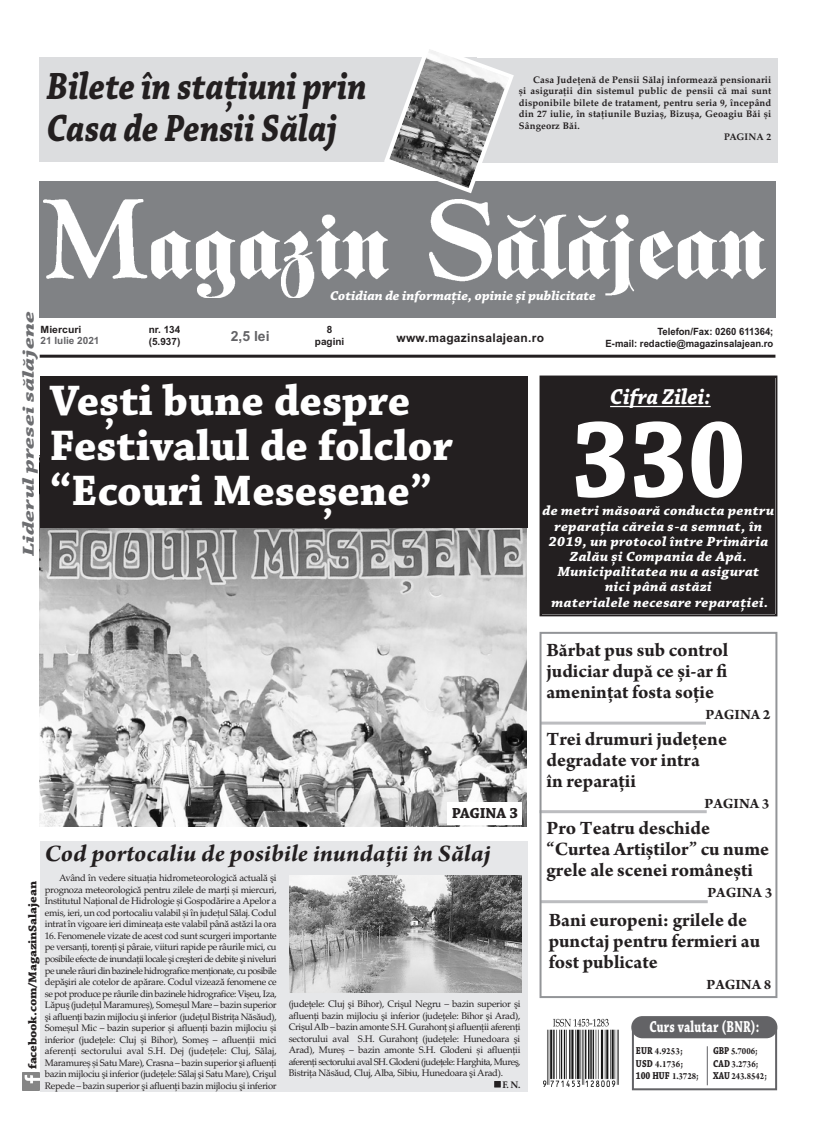
<style>
.page{position:relative;width:820px;height:1134px;background:#fff}
.page>*{position:absolute;margin:0;border:0;box-sizing:border-box;transform-origin:0 0}
.t1{font:700 114.8px "Chaparral Pro";color:#fff;scale:.9 1}
.t2{font:700 45px/45px "Chaparral Pro";color:#fff}
.t3{font:italic 700 40px/42px "Chaparral Pro";color:#231f20;scale:.85 1}
.t4{font:italic 700 25px "Arno Pro";color:#231f20;scale:1.05 1}
.t5{font:italic 700 22.8px "Chaparral Pro";letter-spacing:.005em;color:#fff;scale:.94 1}
.t6{font:700 20px/21px "Arno Pro";color:#231f20}
.t7{font:700 16.7px "Chaparral Pro";letter-spacing:.015em;color:#fff;scale:.71 1}
.t8{font:italic 700 16.6px "Chaparral Pro";color:#6c6d70;scale:1.5 1}
.t9{font:700 15.3px "Chaparral Pro";letter-spacing:-.01em;color:#231f20}
.t10{font:700 15px "Arno Pro";color:#231f20}
.t11{font:italic 700 14px/15.2px "Chaparral Pro";letter-spacing:.025em;color:#fff;text-align:center;scale:1.05 1}
.t12{font:700 14px "Arial";color:#636366}
.t13{font:italic 700 13.6px "Chaparral Pro";color:#fff}
.t14{font:700 12px "Chaparral Pro";letter-spacing:-.01em;color:#231f20;scale:1.11 1}
.t15{font:700 12px "Arial";letter-spacing:.025em;color:#231f20}
.t16{font:700 10.6px "Chaparral Pro";letter-spacing:-.005em;color:#231f20;scale:.82 1}
.t17{font:700 10px/12.5px "Arial";color:#231f20;text-align:right;scale:.95 1}
.t18{font:700 10px/12.7px "Arno Pro";color:#231f20;scale:.87 1}
.t19{font:700 10px/12.7px "Arno Pro";color:#231f20;scale:.88 1}
.t20{font:700 10px/12px "Arial";color:#231f20;text-align:center}
.t21{font:700 10px "Arial";color:#636366}
.t22{font:700 10px "Arial";color:#231f20;scale:1.05 1}
.t23{font:9.5px/11.5px "Palatino Linotype";letter-spacing:-.03em;color:#231f20;text-align:justify}
.t24{font:700 9.5px "Palatino Linotype";letter-spacing:.015em;color:#231f20}
.s1{font-family:"Chaparral Pro";font-size:10.6px}
.s2{font-size:10.6px}
.s3{font-family:"Arno Pro";font-size:10px}
.s4{font-family:"Arno Pro"}
</style>
<div class="page">
<div style="left:40px;top:841px;width:487px;height:250px;background:#e6e7e9"></div>
<img style="left:22px;top:1073px;width:17px;height:17px">
<div style="left:541px;top:378px;width:234px;height:236px;background:#231f20"></div>
<div style="left:539px;top:376px;width:238px;height:240px;border:2px solid #231f20"></div>
<hr style="left:610px;top:406px;width:100px;height:1px;background:#fff">
<div style="left:476px;top:58px;width:300px;height:104px;background:#dcdddf"></div>
<div style="left:39px;top:58px;width:437px;height:104px;background:#dcdddf"></div>
<div style="left:39px;top:181px;width:736px;height:137px;background:#808285"></div>
<div style="left:631px;top:1028px;width:145px;height:62px;border:2px solid #636366"></div>
<div style="left:631px;top:1016px;width:146px;height:22px;background:#636366;border-radius:11px"></div>
<hr style="left:706px;top:1046px;width:1px;height:39px;background:#636366">
<svg style="left:543px;top:1029px;width:76px;height:58px"></svg>
<img style="left:543px;top:1018px;width:74px;height:68px">
<hr style="left:40px;top:355px;width:735px;height:3px;background:#231f20">
<img style="left:44px;top:200px;width:721px;height:98px">
<svg style="left:381px;top:49px;width:135px;height:145px"></svg>
<img style="left:40px;top:528px;width:486px;height:299px">
<div style="left:40px;top:376px;width:487px;height:152px;background:#231f20"></div>
<hr style="left:539px;top:810px;width:167px;height:3px;background:#bcbdc0">
<hr style="left:540px;top:900px;width:167px;height:3px;background:#bcbdc0">
<hr style="left:540px;top:722px;width:165px;height:3px;background:#bcbdc0">
<div style="left:539px;top:632px;width:238px;height:366px;border:2px solid #939598"></div>
<div style="left:447px;top:802px;width:74px;height:22px;background:#fff"></div>
<img style="left:289px;top:875px;width:232px;height:117px">
<h3 class="t3" style="left:47px;top:69px;width:378px">Bilete în stațiuni prin<br>Casa de Pensii Sălaj</h3>
<p class="t24" style="left:533px;top:76px;width:240px">Casa Judeţenă de Pensii Sălaj informează pensionarii</p>
<p class="t24" style="left:518px;top:87px;width:254px">și asiguraţii din sistemul public de pensii că mai sunt</p>
<p class="t24" style="left:518px;top:99px;width:254px">disponibile bilete de tratament, pentru seria 9, începând</p>
<p class="t24" style="left:518px;top:110px;width:254px">din 27 iulie, în staţiunile Buziaș, Bizușa, Geoagiu Băi și</p>
<p class="t24" style="left:518px;top:122px;width:62px">Sângeorz Băi.</p>
<p class="t24" style="left:724px;top:133px;width:48px">PAGINA 2</p>
<h3 class="t13" style="left:330px;top:291px;width:267px">Cotidian de informaţie, opinie şi publicitate</h3>
<h3 class="t8" style="left:22px;top:556px;width:165px;rotate:-90deg">Liderul presei sălăjene</h3>
<p class="t20" style="left:315px;top:324px;width:31px">8 pagini</p>
<p class="t22" style="left:41px;top:326px;width:40px">Miercuri</p>
<p class="t21" style="left:41px;top:337px;width:60px">21 Iulie 2021</p>
<p class="t20" style="left:149px;top:325px;width:33px;line-height:11.1px;text-align:left">nr. 134 (5.937)</p>
<p class="t17" style="left:605px;top:326px;width:178px">Telefon/Fax: 0260 611364;<br>E-mail: redactie@magazinsalajean.ro</p>
<h3 class="t12" style="left:231px;top:331px;width:40px">2,5 lei</h3>
<p class="t15" style="left:396px;top:333px;width:149px">www.magazinsalajean.ro</p>
<h2 class="t2" style="left:49px;top:382px;width:405px">Vești bune despre<br>Festivalul de folclor “Ecouri Meseșene”</h2>
<h3 class="t5" style="left:610px;top:388px;width:108px">Cifra Zilei:</h3>
<h1 class="t1" style="left:571px;top:416px;width:195px">330</h1>
<h3 class="t11" style="left:548px;top:520px;width:210px">reparația căreia s-a semnat, în<br>2019, un protocol între Primăria<br>Zalău și Compania de Apă.<br>Municipalitatea nu a asigurat nici până astăzi<br>materialele necesare reparației.</h3>
<h3 class="t11" style="left:542px;top:505px;width:222px">de metri măsoară conducta pentru</h3>
<h3 class="t9" style="left:451px;top:807px;width:68px">PAGINA 3</h3>
<h3 class="t4" style="left:44px;top:837px;width:426px">Cod portocaliu de posibile inundații în Sălaj</h3>
<p class="t23" style="left:45px;top:874px;width:233px;text-indent:14px">Având în vedere situaţia hidrometeorologică actuală şi prognoza meteorologică pentru zilele de marţi și miercuri, Institutul Naţional de Hidrologie și Gospodărire a Apelor a emis, ieri, un cod portocaliu valabil și în judeţul Sălaj. Codul intrat în vigoare ieri dimineaţa este valabil până astăzi la ora</p>
<p class="t23" style="left:45px;top:931px;width:233px">16. Fenomenele vizate de acest cod sunt scurgeri importante pe versanţi, torenţi şi pâraie, viituri rapide pe râurile mici, cu posibile efecte de inundaţii locale şi creşteri de debite şi niveluri pe unele râuri din bazinele hidrografice menţionate, cu posibile depăşiri ale cotelor de apărare. Codul vizează fenomene ce se pot produce pe râurile din bazinele hidrografice: Vișeu, Iza, Lăpuş (judeţul Maramureș), Someșul Mare – bazin superior şi afluenţi bazin mĳlociu şi inferior (judeţul Bistriţa Năsăud), Someșul Mic – bazin superior și afluenţi bazin mĳlociu și inferior (judeţele: Cluj și Bihor), Someș – afluenţii mici aferenţi sectorului aval S.H. Dej (judeţele: Cluj, Sălaj, Maramureș și Satu Mare), Crasna – bazin superior şi afluenţi bazin mĳlociu şi inferior (judeţele: Sălaj şi Satu Mare), Crişul Repede – bazin superior şi afluenţi bazin mĳlociu şi inferior</p>
<p class="t14" style="left:28px;top:1069px;width:171px;rotate:-90deg">facebook.com/MagazinSalajean</p>
<p class="t23" style="left:288px;top:999px;width:233px">(judeţele: Cluj şi Bihor), Crişul Negru – bazin superior şi afluenţi bazin mĳlociu şi inferior (judeţele: Bihor şi Arad), Crişul Alb – bazin amonte S.H. Gurahonţ şi afluenţii aferenţi sectorului aval S.H. Gurahonţ (judeţele: Hunedoara şi Arad), Mureș – bazin amonte S.H. Glodeni și afluenţii aferenţi sectorului aval SH. Glodeni (judeţele: Harghita, Mureş, Bistriţa Năsăud, Cluj, Alba, Sibiu, Hunedoara şi Arad).</p>
<p class="t24" style="left:502px;top:1081px;width:19px">F. N.</p>
<h3 class="t6" style="left:546px;top:642px;width:183px;text-align:justify">Bărbat pus sub control judiciar după ce și-ar fi amenințat fosta soție</h3>
<h3 class="t10" style="left:705px;top:709px;width:66px">PAGINA 2</h3>
<h3 class="t6" style="left:546px;top:730px;width:182px">Trei drumuri județene degradate vor intra<br>în reparații</h3>
<h3 class="t10" style="left:704px;top:798px;width:66px">PAGINA 3</h3>
<h3 class="t6" style="left:546px;top:819px;width:224px">Pro Teatru deschide “Curtea Artiștilor” cu nume grele ale scenei românești</h3>
<h3 class="t10" style="left:707px;top:887px;width:66px">PAGINA 3</h3>
<h3 class="t6" style="left:548px;top:911px;width:213px">Bani europeni: grilele de punctaj pentru fermieri au fost publicate</h3>
<h3 class="t10" style="left:706px;top:979px;width:66px">PAGINA 8</h3>
<h3 class="t7" style="left:649px;top:1021px;width:156px">Curs valutar (BNR):</h3>
<p class="t19" style="left:635px;top:1045px;width:55px"><span class="s1">EUR</span> 4.9253<span class="s2">;<br></span><span class="s1">USD</span> 4.1736<span class="s2">;</span></p>
<p class="t16" style="left:635px;top:1072px;width:78px">100 HUF <span class="s3">1.3728</span><span class="s4">;</span></p>
<p class="t18" style="left:712px;top:1045px;width:63px"><span class="s1">GBP</span> 5.7006<span class="s2">;<br></span><span class="s1">CAD</span> 3.2736<span class="s2">;<br></span><span class="s1">XAU</span> 243.8542<span class="s2">;</span></p>
</div>
